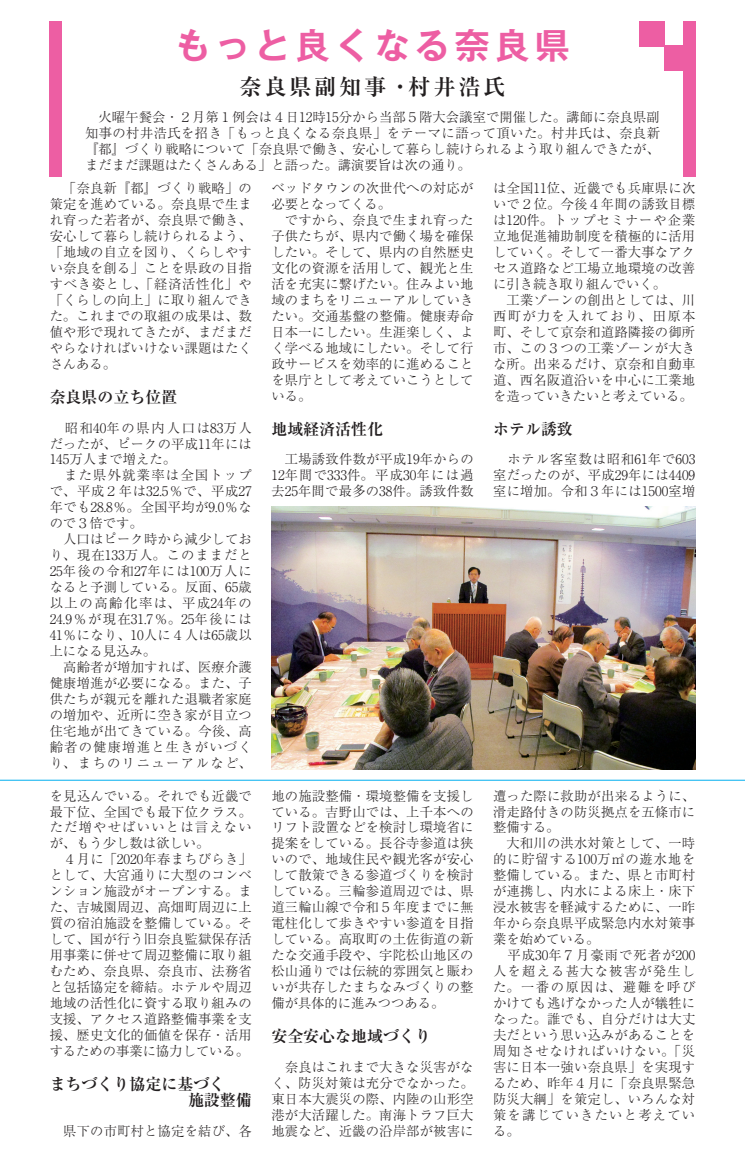
<style>
.page{position:relative;width:745px;height:1159px;background:#fff}
.page>*{position:absolute;margin:0;border:0;box-sizing:border-box;transform-origin:0 0}
.t1{font:700 35.38px "Gothic MB101 Pro De";letter-spacing:.125em;color:#ed5ea3}
.t2{font:700 22.12px "Ryumin Pro";letter-spacing:.125em;color:#231f20}
.t3{font:700 16px/16px "Ryumin Pro";color:#231f20}
.t4{font:300 13.25px/16px "Ryumin Pro";letter-spacing:.015em;color:#231f20;text-align:justify}
.t5{font:8.88px "Shin Go Pro";color:#231f20}
.t6{font:7.12px "Shin Go Pro";color:#231f20}
</style>
<div class="page">
<div style="left:50px;top:21px;width:12px;height:156px;background:#ed5ea3"></div>
<div style="left:682px;top:21px;width:12px;height:156px;background:#ed5ea3"></div>
<div style="left:663px;top:46px;width:25px;height:25px;background:#ed5ea3"></div>
<div style="left:638px;top:21px;width:25px;height:25px;background:#ed5ea3"></div>
<img style="left:271px;top:507px;width:423px;height:262px">
<hr style="left:0;top:780px;width:744px;height:1px;background:#00aeef">
<h1 class="t1" style="left:175px;top:16px;width:396px">もっと良くなる奈良県</h1>
<h2 class="t2" style="left:239px;top:69px;width:267px">奈良県副知事・村井浩氏</h2>
<p class="t4" style="left:85px;top:108px;width:576px">　火曜午餐会・２月第１例会は４日12時15分から当部５階大会議室で開催した。講師に奈良県副知事の村井浩氏を招き「もっと良くなる奈良県」をテーマに語って頂いた。村井氏は、奈良新『都』づくり戦略について「奈良県で働き、安心して暮らし続けられるよう取り組んできたが、まだまだ課題はたくさんある」と語った。講演要旨は次の通り。</p>
<p class="t4" style="left:50px;top:179px;width:204px">　「奈良新『都』づくり戦略」の策定を進めている。奈良県で生まれ育った若者が、奈良県で働き、安心して暮らし続けられるよう、「地域の自立を図り、くらしやすい奈良を創る」ことを県政の目指すべき姿とし、「経済活性化」や「くらしの向上」に取り組んできた。これまでの取組の成果は、数値や形で現れてきたが、まだまだやらなければいけない課題はたくさんある。</p>
<p class="t3" style="left:50px;top:388px;width:129px">奈良県の立ち位置</p>
<p class="t4" style="left:50px;top:418px;width:204px;text-align:left">　昭和40年の県内人口は83万人だったが、ピークの平成11年には<br>145万人まで増えた。<br>　また県外就業率は全国トップで、平成２年は32.5％で、平成27年でも28.8％。全国平均が9.0％なので３倍です。<br>　人口はピーク時から減少しており、現在133万人。このままだと<br>25年後の令和27年には100万人になると予測している。反面、65歳以上の高齢化率は、平成24年の<br>24.9％が現在31.7％。25年後には<br>41％になり、10人に４人は65歳以上になる見込み。<br>　高齢者が増加すれば、医療介護健康増進が必要になる。また、子供たちが親元を離れた退職者家庭の増加や、近所に空き家が目立つ住宅地が出てきている。今後、高齢者の健康増進と生きがいづくり、まちのリニューアルなど、</p>
<p class="t5" style="left:50px;top:753px;width:72px">奈良県経済倶楽部</p>
<p class="t4" style="left:50px;top:786px;width:204px;text-align:left">を見込んでいる。それでも近畿で最下位、全国でも最下位クラス。ただ増やせばいいとは言えないが、もう少し数は欲しい。<br>　４月に「2020年春まちびらき「として、大宮通りに大型のコンベンション施設がオープンする。また、吉城園周辺、高畑町周辺に上質の宿泊施設を整備している。そして、国が行う旧奈良監獄保存活用事業に併せて周辺整備に取り組むため、奈良県、奈良市、法務省と包括協定を締結。ホテルや周辺地域の活性化に資する取り組みの支援、アクセス道路整備事業を支援、歴史文化的価値を保存・活用するための事業に協力している。</p>
<p class="t3" style="left:188px;top:1075px;width:65px;text-indent:-138px">まちづくり協定に基づく<br>施設整備</p>
<p class="t4" style="left:50px;top:1121px;width:203px">　県下の市町村と協定を結び、各</p>
<p class="t4" style="left:271px;top:179px;width:204px;text-align:left">ベッドタウンの次世代への対応が必要となってくる。<br>　ですから、奈良で生まれ育った子供たちが、県内で働く場を確保したい。そして、県内の自然歴史文化の資源を活用して、観光と生活を充実に繋げたい。住みよい地域のまちをリニューアルしていきたい。交通基盤の整備。健康寿命日本一にしたい。生涯楽しく、よく学べる地域にしたい。そして行政サービスを効率的に進めることを県庁として考えていこうとしている。</p>
<p class="t3" style="left:271px;top:420px;width:113px">地域経済活性化</p>
<p class="t4" style="left:271px;top:450px;width:204px">　工場誘致件数が平成19年からの12年間で333件。平成30年には過去25年間で最多の38件。誘致件数</p>
<p class="t4" style="left:271px;top:786px;width:204px">地の施設整備・環境整備を支援している。吉野山では、上千本へのリフト設置などを検討し環境省に提案をしている。長谷寺参道は狭いので、地域住民や観光客が安心して散策できる参道づくりを検討している。三輪参道周辺では、県道三輪山線で令和５年度までに無電柱化して歩きやすい参道を目指している。高取町の土佐街道の新たな交通手段や、宇陀松山地区の松山通りでは伝統的雰囲気と賑わいが共存したまちなみづくりの整備が具体的に進みつつある。</p>
<p class="t3" style="left:271px;top:1027px;width:161px">安全安心な地域づくり</p>
<p class="t4" style="left:271px;top:1057px;width:204px">　奈良はこれまで大きな災害がなく、防災対策は充分でなかった。東日本大震災の際、内陸の山形空港が大活躍した。南海トラフ巨大地震など、近畿の沿岸部が被害に</p>
<p class="t4" style="left:493px;top:179px;width:204px;text-align:left">は全国11位、近畿でも兵庫県に次いで２位。今後４年間の誘致目標は120件。トップセミナーや企業立地促進補助制度を積極的に活用していく。そして一番大事なアクセス道路など工場立地環境の改善に引き続き取り組んでいく。<br>　工業ゾーンの創出としては、川西町が力を入れており、田原本町、そして京奈和道路隣接の御所市、この３つの工業ゾーンが大きな所。出来るだけ、京奈和自動車道、西名阪道沿いを中心に工業地を造っていきたいと考えている。</p>
<p class="t3" style="left:493px;top:420px;width:81px">ホテル誘致</p>
<p class="t4" style="left:493px;top:450px;width:203px">　ホテル客室数は昭和61年で603室だったのが、平成29年には4409室に増加。令和３年には1500室増</p>
<p class="t6" style="left:609px;top:784px;width:87px">Naraken Keizai Club 01</p>
<p class="t4" style="left:493px;top:786px;width:204px;text-align:left">遭った際に救助が出来るように、滑走路付きの防災拠点を五條市に整備する。<br>　大和川の洪水対策として、一時的に貯留する100万㎥の遊水地を整備している。また、県と市町村が連携し、内水による床上・床下浸水被害を軽減するために、一昨年から奈良県平成緊急内水対策事業を始めている。<br>　平成30年７月豪雨で死者が200人を超える甚大な被害が発生した。一番の原因は、避難を呼びかけても逃げなかった人が犠牲になった。誰でも、自分だけは大丈夫だという思い込みがあることを周知させなければいけない。「災害に日本一強い奈良県」を実現するため、昨年４月に「奈良県緊急防災大綱」を策定し、いろんな対策を講じていきたいと考えている。</p>
</div>
